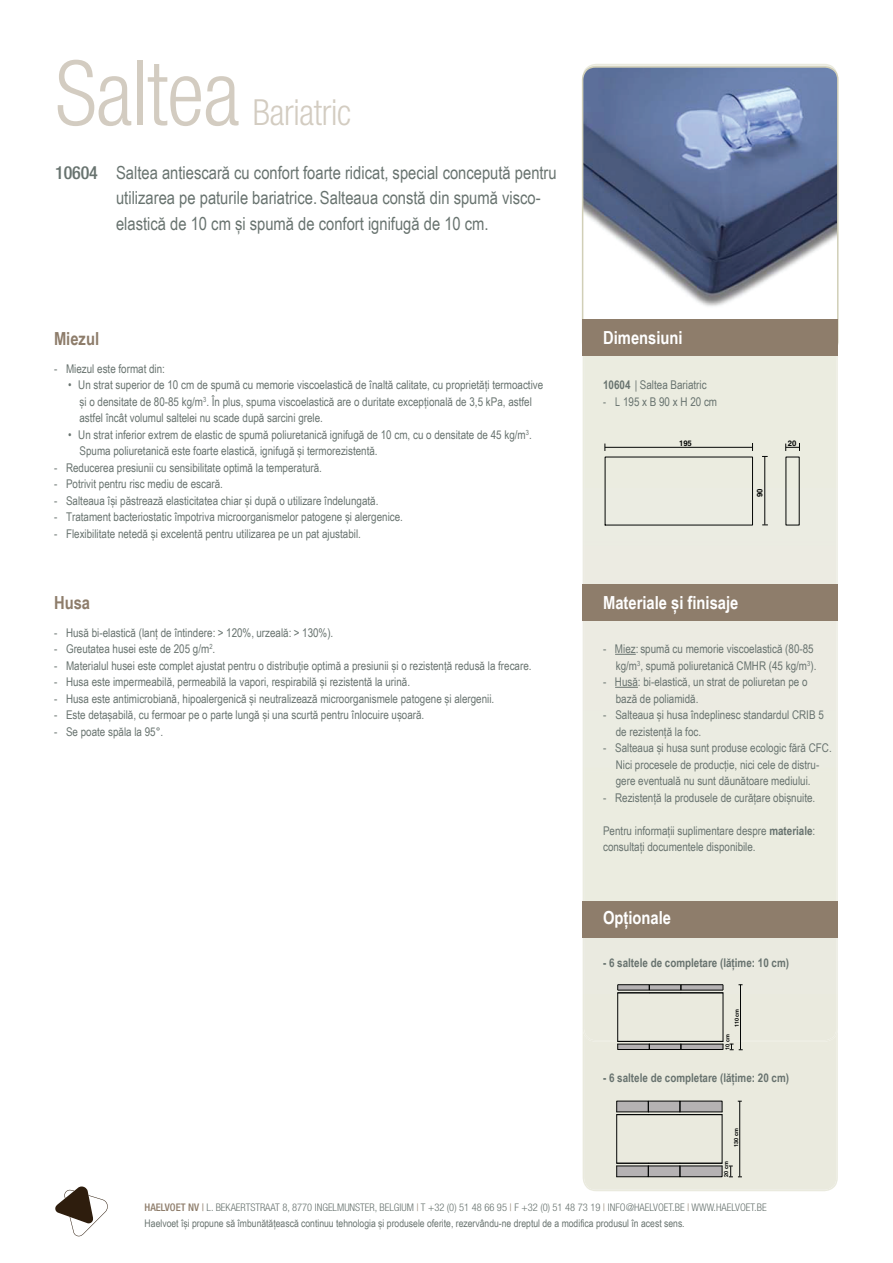
<style>
.page{position:relative;width:893px;height:1263px;background:#fff}
.page>*{position:absolute;margin:0;border:0;box-sizing:border-box;transform-origin:0 0}
.t1{font:300 condensed 90px "Helvetica Neue LT Std";letter-spacing:-.01em;color:#d3ccc1;scale:.96 1}
.t2{font:300 condensed 36px "Helvetica Neue LT Std";letter-spacing:-.01em;color:#d3ccc1;scale:.96 1}
.t3{font:18px/25.5px "Arial Narrow";color:#68736f}
.t4{font:700 18px "Arial Narrow";color:#fff}
.t5{font:700 18px "Arial Narrow";color:#8d7c6a}
.t6{font:500 condensed 18px "Helvetica Neue LT Std";letter-spacing:-.01em;color:#68736f}
.t7{font:12px/16.5px "Arial Narrow";color:#68736f}
.t8{font:700 12px "Arial Narrow";color:#68736f}
.t9{font:12px "Arial Narrow";color:#68736f;scale:.9 1}
.t10{font:10.5px "Arial Narrow";color:#68736f}
.t11{font:300 condensed 10.5px "Helvetica Neue LT Std";color:#68736f}
.t12{font:700 7.65px "Helvetica";color:#040605}
.t13{font:700 5.55px "Helvetica";color:#040605}
.s1{font-weight:700}
.s2{font-weight:500;color:#8e7d6b}
.s3{font-weight:400;color:#8e7d6b}
.s4{color:#8e7d6b}
</style>
<div class="page">
<div style="left:583px;top:356px;width:255px;height:679px;background:#ebece0"></div>
<div style="left:583px;top:584px;width:255px;height:37px;background:#8e7d6b"></div>
<svg style="left:55px;top:1187px;width:53px;height:49px"></svg>
<div style="left:583px;top:901px;width:255px;height:36px;background:#8e7d6b"></div>
<svg style="left:582px;top:66px;width:256px;height:289px"></svg>
<div style="left:583px;top:320px;width:255px;height:36px;background:#8e7d6b"></div>
<hr style="left:764px;top:456px;width:1px;height:69px;background:#040605">
<hr style="left:605px;top:447px;width:147px;height:1px;background:#040605">
<svg style="left:785px;top:443px;width:15px;height:8px"></svg>
<hr style="left:681px;top:993px;width:42px;height:1px;background:#040605">
<hr style="left:681px;top:984px;width:42px;height:1px;background:#040605">
<hr style="left:649px;top:984px;width:32px;height:1px;background:#040605">
<hr style="left:649px;top:993px;width:32px;height:1px;background:#040605">
<hr style="left:618px;top:984px;width:31px;height:1px;background:#040605">
<svg style="left:617px;top:985px;width:107px;height:5px"></svg>
<hr style="left:618px;top:993px;width:31px;height:1px;background:#040605">
<hr style="left:618px;top:990px;width:105px;height:1px;background:#040605">
<hr style="left:740px;top:985px;width:1px;height:65px;background:#040605">
<svg style="left:584px;top:1035px;width:252px;height:156px;background:#dfdfd4"></svg>
<hr style="left:739px;top:1101px;width:1px;height:76px;background:#040605">
<svg style="left:615px;top:654px;width:21px;height:1px"></svg>
<svg style="left:615px;top:687px;width:23px;height:1px"></svg>
<h1 class="t1" style="left:55px;top:42px;width:194px">Saltea</h1>
<h2 class="t2" style="left:253px;top:92px;width:104px">Bariatric</h2>
<h3 class="t3" style="left:116px;top:159px;width:442px">Saltea antiescară cu confort foarte ridicat, special concepută pentru utilizarea pe paturile bariatrice. Salteaua constă din spumă visco&shy;elastică de 10 cm și spumă de confort ignifugă de 10 cm.</h3>
<h3 class="t6" style="left:55px;top:162px;width:44px">10604</h3>
<h3 class="t5" style="left:54px;top:325px;width:47px">Miezul</h3>
<p class="t7" style="left:54px;top:360px;width:113px">- Miezul este format din:</p>
<p class="t7" style="left:79px;top:376px;width:465px;text-indent:-11px">• Un strat superior de 10 cm de spumă cu memorie viscoelastică de înaltă calitate, cu proprietăți termoactive și o densitate de 80-85 kg/m<sup>3</sup>. În plus, spuma viscoelastică are o duritate excepțională de 3,5 kPa, astfel astfel încât volumul saltelei nu scade după sarcini grele.</p>
<p class="t7" style="left:80px;top:426px;width:454px;text-indent:-11px">• Un strat inferior extrem de elastic de spumă poliuretanică ignifugă de 10 cm, cu o densitate de 45 kg/m<sup>3</sup>.<br>Spuma poliuretanică este foarte elastică, ignifugă și termorezistentă.</p>
<p class="t7" style="left:54px;top:459px;width:269px">- Reducerea presiunii cu sensibilitate optimă la temperatură.</p>
<p class="t7" style="left:54px;top:475px;width:170px">- Potrivit pentru risc mediu de escară.</p>
<p class="t7" style="left:54px;top:492px;width:326px">- Salteaua își păstrează elasticitatea chiar și după o utilizare îndelungată.</p>
<p class="t7" style="left:54px;top:508px;width:350px">- Tratament bacteriostatic împotriva microorganismelor patogene și alergenice.</p>
<p class="t7" style="left:54px;top:525px;width:308px">- Flexibilitate netedă și excelentă pentru utilizarea pe un pat ajustabil.</p>
<h3 class="t5" style="left:54px;top:589px;width:38px">Husa</h3>
<p class="t7" style="left:54px;top:624px;width:281px">- Husă bi-elastică (lanț de întindere: &gt; 120%, urzeală: &gt; 130%).</p>
<p class="t7" style="left:54px;top:640px;width:163px">- Greutatea husei este de 205 g/m<sup>2</sup>.</p>
<p class="t7" style="left:54px;top:657px;width:479px">- Materialul husei este complet ajustat pentru o distribuție optimă a presiunii și o rezistență redusă la frecare.</p>
<p class="t7" style="left:54px;top:673px;width:358px">- Husa este impermeabilă, permeabilă la vapori, respirabilă și rezistentă la urină.</p>
<p class="t7" style="left:54px;top:690px;width:442px">- Husa este antimicrobiană, hipoalergenică și neutralizează microorganismele patogene și alergenii.</p>
<p class="t7" style="left:54px;top:706px;width:372px">- Este detașabilă, cu fermoar pe o parte lungă și una scurtă pentru înlocuire ușoară.</p>
<p class="t7" style="left:54px;top:723px;width:111px">- Se poate spăla la 95°.</p>
<h3 class="t4" style="left:603px;top:324px;width:81px">Dimensiuni</h3>
<p class="t7" style="left:603px;top:376px;width:105px"><span class="s1">10604</span> | Saltea Bariatric</p>
<p class="t9" style="left:603px;top:392px;width:128px">- L 195 x B 90 x H 20 cm</p>
<p class="t12" style="left:679px;top:438px;width:14px">195</p>
<p class="t12" style="left:788px;top:438px;width:10px">20</p>
<p class="t12" style="left:755px;top:497px;width:10px;rotate:-90deg">90</p>
<h3 class="t4" style="left:603px;top:589px;width:137px">Materiale și finisaje</h3>
<p class="t7" style="left:603px;top:640px;width:215px;text-align:right">- Miez: spumă cu memorie viscoelastică (80-85 kg/m<sup>3</sup>, spumă poliuretanică CMHR (45 kg/m<sup>3</sup>).</p>
<p class="t7" style="left:616px;top:673px;width:193px;text-indent:-13px">- Husă: bi-elastică, un strat de poliuretan pe o bază de poliamidă.</p>
<p class="t7" style="left:603px;top:706px;width:222px">- Salteaua și husa îndeplinesc standardul CRIB 5</p>
<p class="t7" style="left:603px;top:739px;width:230px">- Salteaua și husa sunt produse ecologic fără CFC.</p>
<p class="t7" style="left:616px;top:723px;width:87px">de rezistență la foc.</p>
<p class="t7" style="left:616px;top:756px;width:205px">Nici procesele de producție, nici cele de distru&shy;gere eventuală nu sunt dăunătoare mediului.</p>
<p class="t7" style="left:603px;top:789px;width:214px">- Rezistență la produsele de curățare obișnuite.</p>
<p class="t7" style="left:603px;top:822px;width:214px">Pentru informații suplimentare despre <span class="s1">materiale</span>: consultați documentele disponibile.</p>
<h3 class="t4" style="left:603px;top:905px;width:70px">Opționale</h3>
<p class="t8" style="left:603px;top:953px;width:187px">- 6 saltele de completare (lățime: 10 cm)</p>
<p class="t13" style="left:733px;top:1027px;width:20px;rotate:-90deg">110 cm</p>
<p class="t13" style="left:724px;top:1050px;width:17px;rotate:-90deg">10 cm</p>
<p class="t8" style="left:603px;top:1069px;width:187px">- 6 saltele de completare (lățime: 20 cm)</p>
<p class="t13" style="left:733px;top:1147px;width:20px;rotate:-90deg">130 cm</p>
<p class="t13" style="left:723px;top:1177px;width:17px;rotate:-90deg">20 cm</p>
<p class="t11" style="left:145px;top:1201px;width:623px"><span class="s2">HAELVOET NV</span> <span class="s3">|</span> L. BEKAERTSTRAAT 8, 8770 INGELMUNSTER, BELGIUM <span class="s4">|</span> T +32 (0) 51 48 66 95 <span class="s4">|</span> F +32 (0) 51 48 73 19 <span class="s4">|</span> INFO@HAELVOET.BE <span class="s4">|</span> WWW.HAELVOET.BE</p>
<p class="t10" style="left:145px;top:1215px;width:541px">Haelvoet își propune să îmbunătățească continuu tehnologia și produsele oferite, rezervându-ne dreptul de a modifica produsul în acest sens.</p>
</div>
